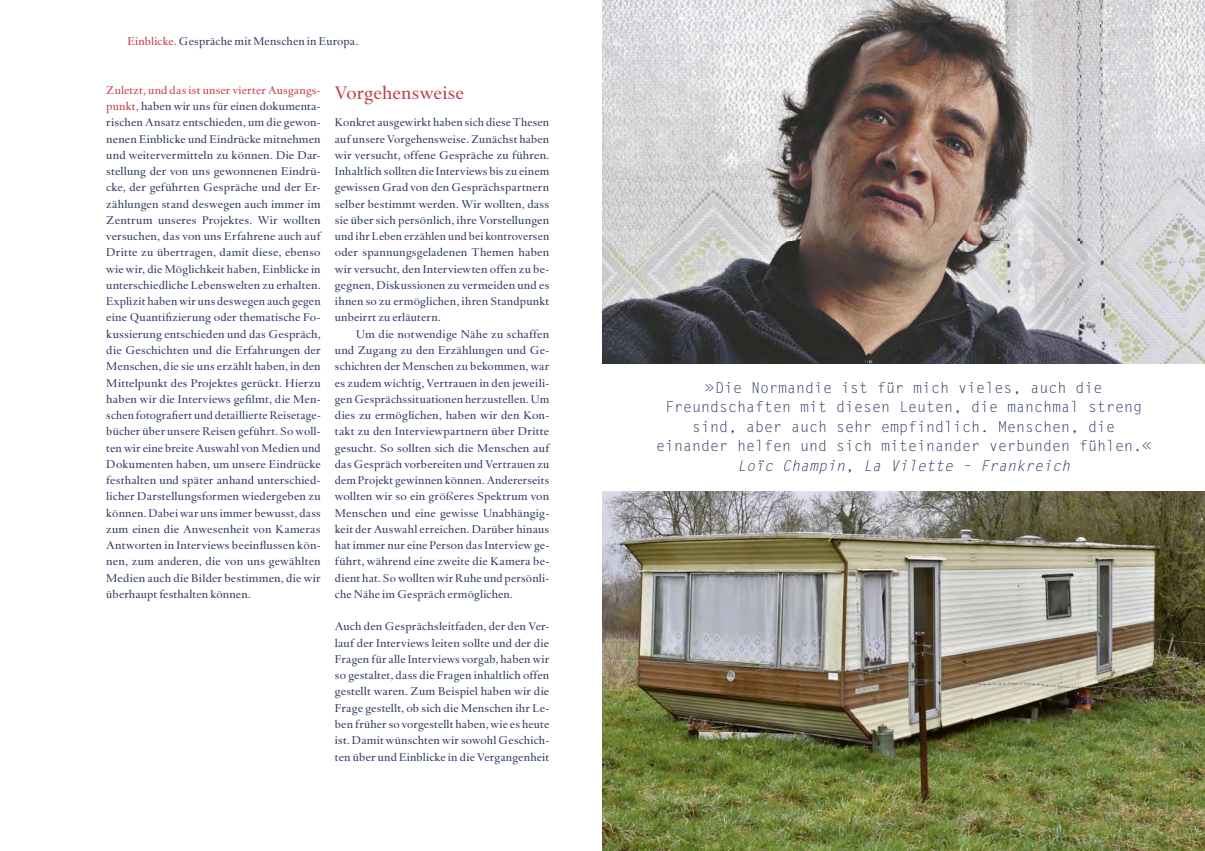
<style>
.page{position:relative;width:1205px;height:851px;background:#fff}
.page>*{position:absolute;margin:0;border:0;box-sizing:border-box;transform-origin:0 0}
.t1{font:18.75px "DTL Haarlemmer SD";letter-spacing:.01em;color:#c33a4b}
.t2{font:15px/19.5px "Letter Gothic Std";color:#2c395f;text-align:center}
.t3{font:italic 15px "Letter Gothic Std";color:#2c395f}
.t4{font:11.5px/16.2px "DTL Haarlemmer SD";letter-spacing:.015em;color:#2c395f;text-align:justify}
.s1{color:#c33a4b}
</style>
<div class="page">
<img style="left:602px;top:0;width:603px;height:363px">
<img style="left:602px;top:491px;width:603px;height:359px">
<p class="t4" style="left:128px;top:35px;width:232px"><span class="s1">Einblicke.</span> Gespräche mit Menschen in Europa.</p>
<p class="t4" style="left:106px;top:83px;width:216px"><span class="s1">Zuletzt, und das ist unser vierter Ausgangs&shy;punkt,</span> haben wir uns für einen dokumenta&shy;rischen Ansatz entschieden, um die gewon&shy;nenen Einblicke und Eindrücke mitnehmen und weitervermitteln zu können. Die Dar&shy;stellung der von uns gewonnenen Eindrü&shy;cke, der geführten Gespräche und der Er&shy;zählungen stand deswegen auch immer im Zentrum unseres Projektes. Wir wollten versuchen, das von uns Erfahrene auch auf Dritte zu übertragen, damit diese, ebenso wie wir, die Möglichkeit haben, Einblicke in unterschiedliche Lebenswelten zu erhalten.<br>Explizit haben wir uns deswegen auch gegen eine Quantifizierung oder thematische Fo&shy;kussierung entschieden und das Gespräch, die Geschichten und die Erfahrungen der Menschen, die sie uns erzählt haben, in den Mittelpunkt des Projektes gerückt. Hierzu haben wir die Interviews gefilmt, die Men&shy;schen fotografiert und detaillierte Reisetage&shy;bücher über unsere Reisen geführt. So woll&shy;ten wir eine breite Auswahl von Medien und Dokumenten haben, um unsere Eindrücke festhalten und später anhand unterschied&shy;licher Darstellungsformen wiedergeben zu können. Dabei war uns immer bewusst, dass zum einen die Anwesenheit von Kameras Antworten in Interviews beeinflussen kön&shy;nen, zum anderen, die von uns gewählten Medien auch die Bilder bestimmen, die wir überhaupt festhalten können.</p>
<h1 class="t1" style="left:335px;top:85px;width:131px">Vorgehensweise</h1>
<p class="t4" style="left:335px;top:116px;width:216px">Konkret ausgewirkt haben sich diese Thesen auf unsere Vorgehensweise. Zunächst haben wir versucht, offene Gespräche zu führen.<br>Inhaltlich sollten die Interviews bis zu einem gewissen Grad von den Gesprächspartnern selber bestimmt werden. Wir wollten, dass sie über sich persönlich, ihre Vorstellungen und ihr Leben erzählen und bei kontroversen oder spannungsgeladenen Themen haben wir versucht, den Interviewten offen zu be&shy;gegnen, Diskussionen zu vermeiden und es ihnen so zu ermöglichen, ihren Standpunkt unbeirrt zu erläutern.</p>
<p class="t4" style="left:335px;top:327px;width:216px;text-indent:21px">Um die notwendige Nähe zu schaffen und Zugang zu den Erzählungen und Ge&shy;schichten der Menschen zu bekommen, war es zudem wichtig, Vertrauen in den jeweili&shy;gen Gesprächssituationen herzustellen. Um dies zu ermöglichen, haben wir den Kon&shy;takt zu den Interviewpartnern über Dritte gesucht. So sollten sich die Menschen auf das Gespräch vorbereiten und Vertrauen zu dem Projekt gewinnen können. Andererseits wollten wir so ein größeres Spektrum von Menschen und eine gewisse Unabhängig&shy;keit der Auswahl erreichen. Darüber hinaus hat immer nur eine Person das Interview ge&shy;führt, während eine zweite die Kamera be&shy;dient hat. So wollten wir Ruhe und persönli&shy;che Nähe im Gespräch ermöglichen.</p>
<p class="t4" style="left:335px;top:620px;width:216px">Auch den Gesprächsleitfaden, der den Ver&shy;lauf der Interviews leiten sollte und der die Fragen für alle Interviews vorgab, haben wir so gestaltet, dass die Fragen inhaltlich offen gestellt waren. Zum Beispiel haben wir die Frage gestellt, ob sich die Menschen ihr Le&shy;ben früher so vorgestellt haben, wie es heute ist. Damit wünschten wir sowohl Geschich&shy;ten über und Einblicke in die Vergangenheit</p>
<h2 class="t2" style="left:656px;top:378px;width:497px">»Die Normandie ist für mich vieles, auch die Freundschaften mit diesen Leuten, die manchmal streng sind, aber auch sehr empfindlich. Menschen, die einander helfen und sich miteinander verbunden fühlen.«</h2>
<h2 class="t3" style="left:737px;top:458px;width:335px">Loïc Champin, La Vilette – Frankreich</h2>
</div>
